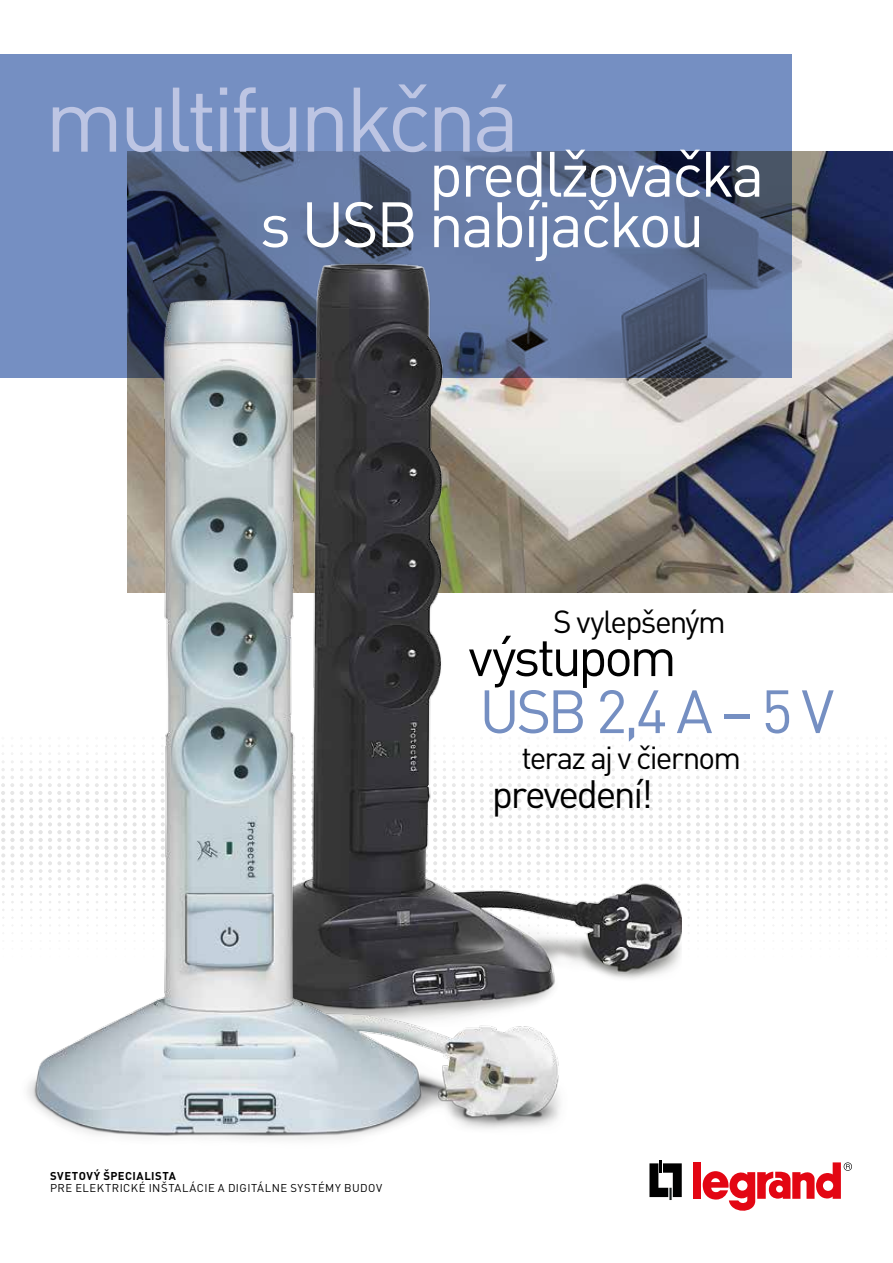
<style>
.page{position:relative;width:893px;height:1263px;background:#fff}
.page>*{position:absolute;margin:0;border:0;box-sizing:border-box;transform-origin:0 0}
.t1{font:90px "DIN Pro";letter-spacing:-.055em;color:#bdc5e3}
.t2{font:63px "DIN Pro";letter-spacing:-.04em;color:#fff}
.t3{font:60px "DIN Pro";color:#758fc2}
.t4{font:54px "DIN Pro";letter-spacing:-.06em;color:#000}
.t5{font:39px "DIN Pro";letter-spacing:-.06em;color:#000}
.t6{font:31.5px "DIN Pro";letter-spacing:-.06em;color:#000}
.t7{font:11.25px "DIN Pro";letter-spacing:.045em;color:#000}
.t8{font:700 11.25px "DIN Pro";letter-spacing:.045em;color:#000}
</style>
<div class="page">
<svg style="left:681px;top:753px;width:28px;height:181px"></svg>
<svg style="left:715px;top:753px;width:173px;height:173px"></svg>
<img style="left:681px;top:152px;width:212px;height:440px">
<svg style="left:0;top:54px;width:792px;height:324px;background:#667ba7"></svg>
<svg style="left:649px;top:1160px;width:33px;height:40px"></svg>
<div style="left:693px;top:1162px;width:8px;height:37px;background:#e30613"></div>
<svg style="left:703px;top:1162px;width:149px;height:49px"></svg>
<img style="left:213px;top:259px;width:468px;height:720px">
<img style="left:0;top:274px;width:580px;height:866px">
<h1 class="t1" style="left:45px;top:58px;width:477px">multifunkčná</h1>
<h2 class="t2" style="left:429px;top:131px;width:337px">predlžovačka</h2>
<h2 class="t2" style="left:260px;top:182px;width:446px">s USB nabíjačkou</h2>
<h3 class="t6" style="left:553px;top:600px;width:174px">S vylepšeným</h3>
<h3 class="t4" style="left:468px;top:620px;width:210px">výstupom</h3>
<h3 class="t3" style="left:479px;top:671px;width:357px">USB 2,4 A – 5 V</h3>
<h3 class="t6" style="left:522px;top:736px;width:221px">teraz aj v čiernom</h3>
<h3 class="t5" style="left:492px;top:767px;width:163px">prevedení!</h3>
<p class="t8" style="left:50px;top:1168px;width:127px">SVETOVÝ ŠPECIALISTA</p>
<p class="t7" style="left:50px;top:1181px;width:334px">PRE ELEKTRICKÉ INŠTALÁCIE A DIGITÁLNE SYSTÉMY BUDOV</p>
</div>
